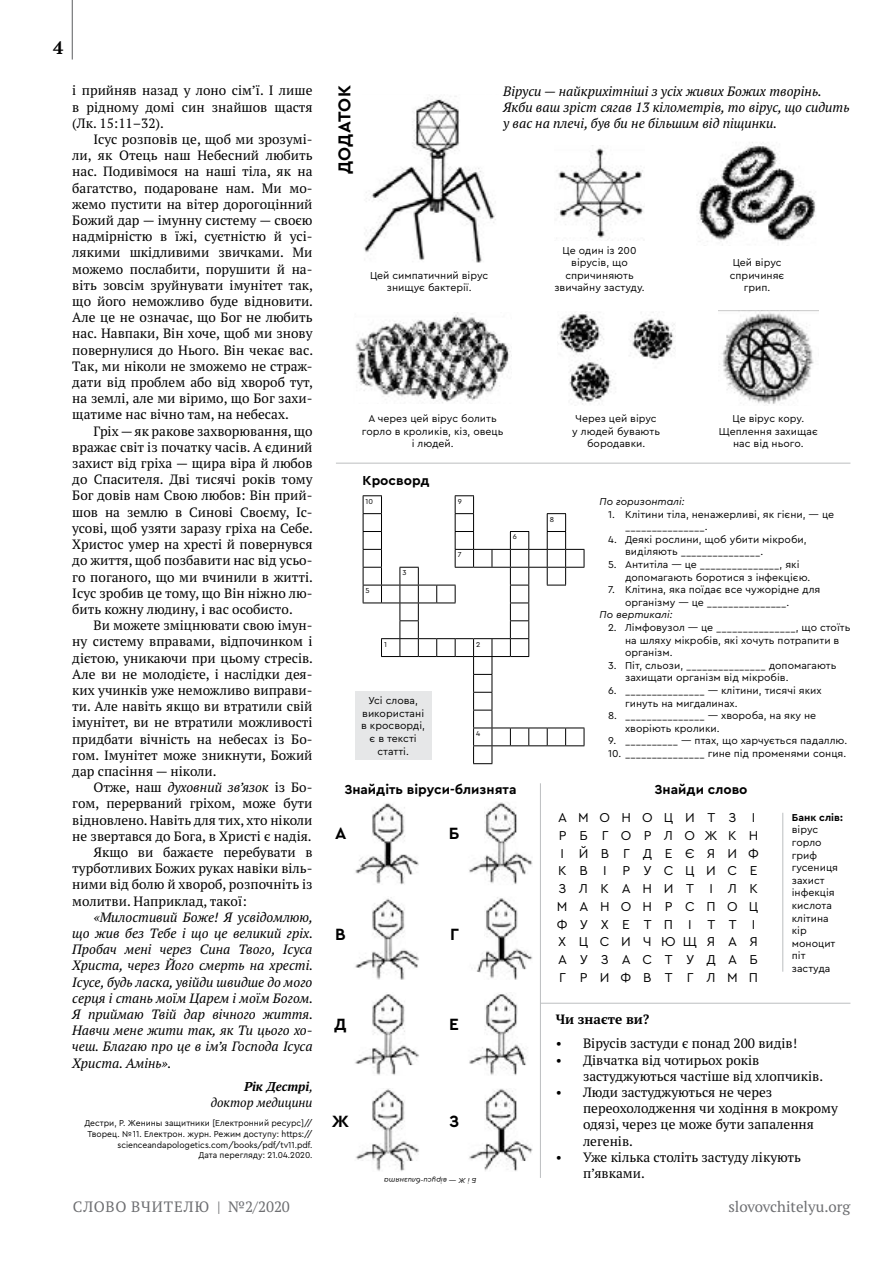
<style>
.page{position:relative;width:893px;height:1263px;background:#fff}
.page>*{position:absolute;margin:0;border:0;box-sizing:border-box;transform-origin:0 0}
.t1{font:700 18px "Cera PRO";letter-spacing:.005em;color:#000}
.t2{font:700 18px "PT Serif Pro";color:#000}
.t3{font:700 17.1px "Cera PRO";color:#000}
.t4{font:15px "PT Serif Pro";letter-spacing:.04em;color:#6d6e71}
.t5{font:15px "PT Serif Pro";color:#6d6e71}
.t6{font:700 13.65px "Cera PRO";color:#000}
.t7{font:13.5px/16.2px "PT Serif Pro";color:#000;text-align:justify}
.t8{font:italic 13.5px/16.2px "PT Serif Pro";color:#000;text-align:justify}
.t9{font:13.5px/17.7px "Cera PRO";letter-spacing:.905em;color:#000}
.t10{font:700 13.5px "PT Serif Pro";color:#000}
.t11{font:italic 12.75px/15.3px "PT Serif Pro";color:#000;text-align:right}
.t12{font:10.5px/12.6px "Cera PRO";color:#000}
.t13{font:italic 10.5px "Cera PRO";color:#000}
.t14{font:700 10.5px "Cera PRO";color:#000}
.t15{font:9px/10.8px "Cera PRO";color:#000;text-align:right;scale:.95 1}
.t16{font:italic 7.5px "Cera PRO";color:#000}
.t17{font:7.5px "Cera PRO";color:#000}
.s1{font-style:normal}
.s2{font-weight:700}
</style>
<div class="page">
<img style="left:364px;top:96px;width:132px;height:167px">
<img style="left:557px;top:145px;width:87px;height:95px">
<img style="left:718px;top:310px;width:101px;height:94px">
<img style="left:355px;top:312px;width:156px;height:91px">
<img style="left:557px;top:312px;width:118px;height:93px">
<img style="left:696px;top:142px;width:120px;height:100px">
<img style="left:355px;top:803px;width:64px;height:82px">
<img style="left:355px;top:897px;width:64px;height:83px">
<img style="left:355px;top:994px;width:64px;height:81px">
<img style="left:356px;top:1088px;width:63px;height:83px">
<img style="left:469px;top:802px;width:64px;height:82px">
<img style="left:476px;top:897px;width:57px;height:83px">
<img style="left:469px;top:993px;width:57px;height:83px">
<img style="left:469px;top:1089px;width:64px;height:82px">
<hr style="left:540px;top:783px;width:1px;height:395px;background:#bcbec0">
<hr style="left:540px;top:1003px;width:310px;height:1px;background:#bcbec0">
<hr style="left:336px;top:463px;width:514px;height:1px;background:#bcbec0">
<hr style="left:782px;top:813px;width:1px;height:159px;background:#bcbec0">
<svg style="left:363px;top:495px;width:222px;height:269px"></svg>
<div style="left:355px;top:691px;width:77px;height:68px;background:#e6e7e8"></div>
<hr style="left:72px;top:0;width:1px;height:60px;background:#6d6e71">
<h1 class="t2" style="left:53px;top:36px;width:12px">4</h1>
<p class="t7" style="left:72px;top:82px;width:242px">і прийняв назад у лоно сім’ї. І лише в рідному домі син знайшов щастя (Лк. 15:11–32).</p>
<p class="t7" style="left:72px;top:131px;width:242px;text-indent:21px">Ісус розповів це, щоб ми зрозумі‑ ли, як Отець наш Небесний любить нас. Подивімося на наші тіла, як на багатство, подароване нам. Ми мо‑ жемо пустити на вітер дорогоцінний Божий дар — імунну систему — своєю надмірністю в їжі, суєтністю й усі‑ лякими шкідливими звичками. Ми можемо послабити, порушити й на‑ віть зовсім зруйнувати імунітет так, що його неможливо буде відновити.<br>Але це не означає, що Бог не любить нас. Навпаки, Він хоче, щоб ми знову повернулися до Нього. Він чекає вас.<br>Так, ми ніколи не зможемо не страж‑ дати від проблем або від хвороб тут, на землі, але ми віримо, що Бог захи‑ щатиме нас вічно там, на небесах.</p>
<p class="t7" style="left:72px;top:422px;width:242px;text-indent:21px">Гріх — як ракове захворювання, що вражає світ із початку часів. А єдиний захист від гріха — щира віра й любов до Спасителя. Дві тисячі років тому Бог довів нам Свою любов: Він прий‑ шов на землю в Синові Своєму, Іс‑ усові, щоб узяти заразу гріха на Себе.<br>Христос умер на хресті й повернувся до життя, щоб позбавити нас від усьо‑ го поганого, що ми вчинили в житті.<br>Ісус зробив це тому, що Він ніжно лю‑ бить кожну людину, і вас особисто.</p>
<p class="t7" style="left:72px;top:617px;width:242px;text-indent:21px">Ви можете зміцнювати свою імун‑ ну систему вправами, відпочинком і дієтою, уникаючи при цьому стресів.<br>Але ви не молодієте, і наслідки дея‑ ких учинків уже неможливо виправи‑ ти. Але навіть якщо ви втратили свій імунітет, ви не втратили можливості придбати вічність на небесах із Бо‑ гом. Імунітет може зникнути, Божий дар спасіння — ніколи.</p>
<p class="t8" style="left:94px;top:779px;width:220px"><span class="s1">Отже, наш</span> духовний зв’язок <span class="s1">із Бо‑</span></p>
<p class="t7" style="left:72px;top:795px;width:242px">гом, перерваний гріхом, може бути</p>
<p class="t7" style="left:72px;top:811px;width:242px">відновлено. Навіть для тих, хто ніколи</p>
<p class="t7" style="left:72px;top:827px;width:241px">не звертався до Бога, в Христі є надія.</p>
<p class="t7" style="left:94px;top:844px;width:221px">Якщо ви бажаєте перебувати в</p>
<p class="t7" style="left:72px;top:860px;width:242px">турботливих Божих руках навіки віль‑</p>
<p class="t7" style="left:72px;top:876px;width:242px">ними від болю й хвороб, розпочніть із</p>
<p class="t7" style="left:72px;top:892px;width:176px">молитви. Наприклад, такої:</p>
<p class="t8" style="left:72px;top:908px;width:242px;text-indent:21px">«Милостивий Боже! Я усвідомлюю, що жив без Тебе і що це великий гріх.<br>Пробач мені через Сина Твого, Ісуса Христа, через Його смерть на хресті.<br>Ісусе, будь ласка, увійди швидше до мого серця і стань моїм Царем і моїм Богом.<br>Я приймаю Твій дар вічного життя.<br>Навчи мене жити так, як Ти цього хо&shy;чеш. Благаю про це в ім’я Господа Ісуса Христа. Амінь».</p>
<p class="t11" style="left:211px;top:1079px;width:104px"><span class="s2">Рік Дестрі</span>, доктор медицини</p>
<p class="t15" style="left:84px;top:1117px;width:242px">Дестри, Р. Женины защитники [Електронний ресурс]// Творец. № 11. Електрон. журн. Режим доступу: https:// scienceandapologetics.com/books/pdf/tv11.pdf.<br>Дата перегляду: 21.04.2020.</p>
<h1 class="t1" style="left:332px;top:174px;width:90px;rotate:-90deg">ДОДАТОК</h1>
<p class="t8" style="left:503px;top:82px;width:348px;text-align:left">Віруси — найкрихітніші з усіх живих Божих творінь.<br>Якби ваш зріст сягав 13 кілометрів, то вірус, що сидить у вас на плечі, був би не більшим від піщинки.</p>
<p class="t12" style="left:370px;top:268px;width:120px;text-align:center">Цей симпатичний вірус знищує бактерії.</p>
<p class="t12" style="left:554px;top:243px;width:92px;text-align:center">Це один із 200 вірусів, що спричиняють звичайну застуду.</p>
<p class="t12" style="left:730px;top:256px;width:56px;text-align:center">Цей вірус спричиняє грип.</p>
<p class="t12" style="left:362px;top:412px;width:143px;text-align:center">А через цей вірус болить горло в кроликів, кіз, овець і людей.</p>
<p class="t12" style="left:719px;top:412px;width:100px;text-align:center">Це вірус кору.<br>Щеплення захищає нас від нього.</p>
<p class="t12" style="left:572px;top:412px;width:89px;text-align:center">Через цей вірус у людей бувають бородавки.</p>
<p class="t6" style="left:362px;top:471px;width:68px">Кросворд</p>
<p class="t17" style="left:366px;top:496px;width:9px">10</p>
<p class="t17" style="left:458px;top:496px;width:6px">9</p>
<p class="t17" style="left:366px;top:585px;width:6px">5</p>
<p class="t17" style="left:402px;top:568px;width:6px">3</p>
<p class="t17" style="left:458px;top:550px;width:5px">7</p>
<p class="t17" style="left:384px;top:639px;width:4px">1</p>
<p class="t17" style="left:476px;top:639px;width:6px">2</p>
<p class="t12" style="left:361px;top:694px;width:65px;text-align:center">Усі слова, використані в кросворді, є в тексті статті.</p>
<p class="t17" style="left:476px;top:728px;width:6px">4</p>
<p class="t17" style="left:513px;top:532px;width:6px">6</p>
<p class="t17" style="left:550px;top:514px;width:6px">8</p>
<p class="t13" style="left:600px;top:494px;width:86px">По горизонталі:</p>
<p class="t12" style="left:625px;top:507px;width:211px;text-indent:-17px">1. Клітини тіла, ненажерливі, як гієни, — це _______________.</p>
<p class="t12" style="left:625px;top:532px;width:183px;text-indent:-17px">4. Деякі рослини, щоб убити мікроби, виділяють _______________.</p>
<p class="t12" style="left:625px;top:558px;width:187px;text-indent:-17px">5. Антитіла — це _______________, які допомагають боротися з інфекцією.</p>
<p class="t12" style="left:625px;top:583px;width:197px;text-indent:-17px">7. Клітина, яка поїдає все чужорідне для організму — це _______________.</p>
<p class="t13" style="left:600px;top:608px;width:74px">По вертикалі:</p>
<p class="t12" style="left:625px;top:621px;width:227px;text-indent:-17px">2. Лімфовузол — це _______________, що стоїть на шляху мікробів, які хочуть потрапити в організм.</p>
<p class="t12" style="left:625px;top:658px;width:213px;text-indent:-17px">3. Піт, сльози, _______________ допомагають захищати організм від мікробів.</p>
<p class="t12" style="left:625px;top:684px;width:198px;text-indent:-17px">6. _______________ — клітини, тисячі яких гинуть на мигдалинах.</p>
<p class="t12" style="left:625px;top:709px;width:193px;text-indent:-17px">8. _______________ — хвороба, на яку не хворіють кролики.</p>
<p class="t12" style="left:608px;top:734px;width:241px">9. __________ — птах, що харчується падаллю.</p>
<p class="t12" style="left:608px;top:747px;width:240px">10. _______________ гине під променями сонця.</p>
<p class="t6" style="left:344px;top:781px;width:174px">Знайдіть віруси-близнята</p>
<p class="t6" style="left:655px;top:781px;width:94px">Знайди слово</p>
<p class="t3" style="left:335px;top:822px;width:13px">А</p>
<p class="t3" style="left:335px;top:923px;width:12px">В</p>
<p class="t3" style="left:449px;top:822px;width:12px">Б</p>
<p class="t3" style="left:450px;top:923px;width:10px">Г</p>
<p class="t9" style="left:557px;top:808px;width:204px">АМОНОЦИ Т З І<br>РБ ГОРЛОЖКН<br>І ЙВГДЕЄЯИФ<br>КВ І РУСЦИСЕ<br>ЗЛКАНИТ І ЛК<br>МАНОНРСПОЦ<br>ФУХЕТПІ ТТ І<br>ХЦСИЧЮЩЯАЯ<br>АУЗАСТУДАБ<br>ГРИФВТ ГЛМП</p>
<p class="t14" style="left:792px;top:810px;width:53px">Банк слів:</p>
<p class="t12" style="left:792px;top:823px;width:48px">вірус горло гриф гусениця захист інфекція кислота клітина кір моноцит піт застуда</p>
<p class="t3" style="left:334px;top:1013px;width:14px">Д</p>
<p class="t3" style="left:332px;top:1110px;width:19px">Ж</p>
<p class="t3" style="left:449px;top:1013px;width:11px">Е</p>
<p class="t3" style="left:449px;top:1110px;width:12px">З</p>
<p class="t16" style="left:477px;top:1185px;width:94px;rotate:-180deg">Б і Ж — віруси-близнята</p>
<p class="t10" style="left:556px;top:1010px;width:95px">Чи знаєте ви?</p>
<p class="t7" style="left:556px;top:1035px;width:243px">• Вірусів застуди є понад 200 видів!</p>
<p class="t7" style="left:583px;top:1051px;width:242px;text-indent:-27px">• Дівчатка від чотирьох років застуджуються частіше від хлопчиків.</p>
<p class="t7" style="left:583px;top:1084px;width:257px;text-align:left;text-indent:-27px">• Люди застуджуються не через переохолодження чи ходіння в мокрому одязі, через це може бути запалення легенів.</p>
<p class="t7" style="left:583px;top:1149px;width:220px;text-indent:-27px">• Уже кілька століть застуду лікують п’явками.</p>
<p class="t4" style="left:73px;top:1197px;width:218px">СЛОВО ВЧИТЕЛЮ | №2/2020</p>
<p class="t5" style="left:728px;top:1197px;width:123px">slovovchitelyu.org</p>
</div>
